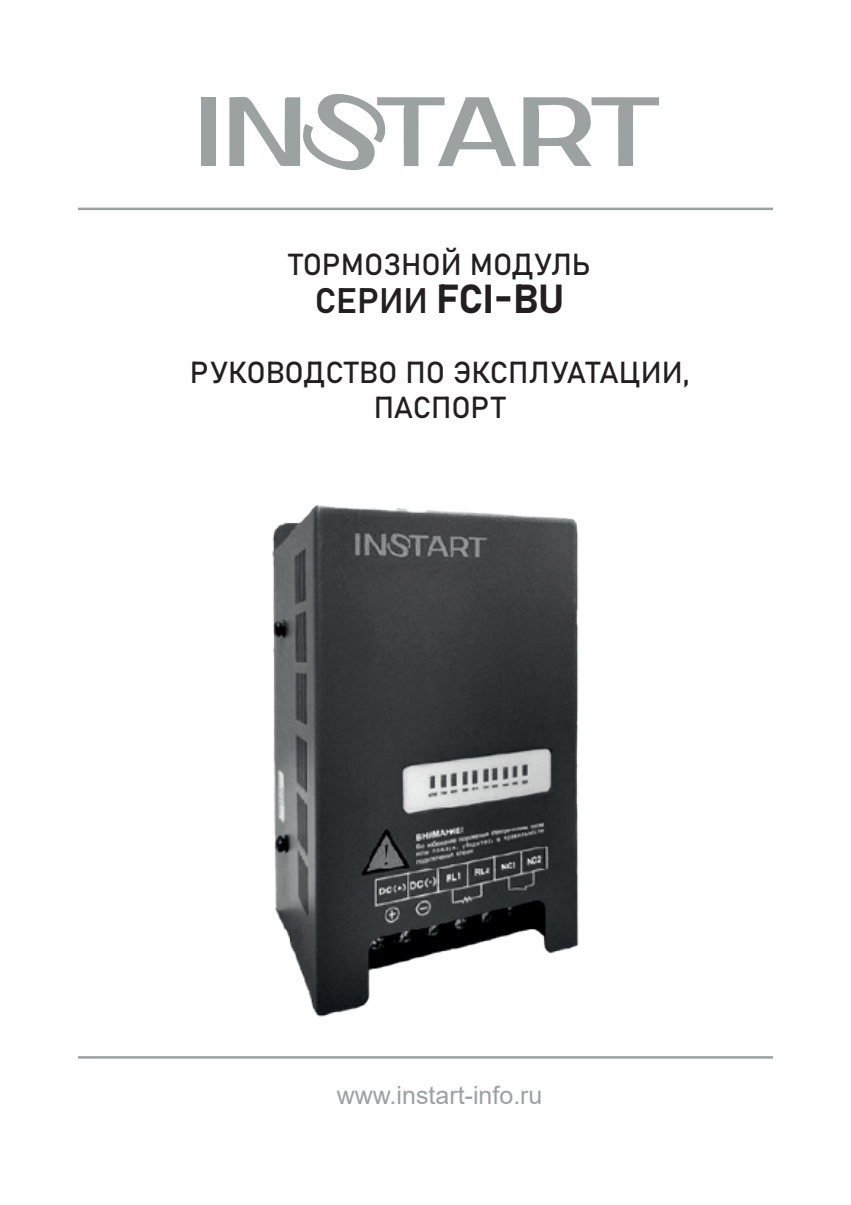
<style>
.page{position:relative;width:851px;height:1205px;background:#fff}
.page>*{position:absolute;margin:0;border:0;box-sizing:border-box;transform-origin:0 0}
.t1{font:40px "Bahnschrift";color:#231f20}
.t2{font:30px/35px "Bahnschrift";color:#231f20;text-align:center}
.t3{font:25px "Arial";color:#9ca1a2}
.s1{font-size:35px}
</style>
<div class="page">
<svg style="left:523px;top:97px;width:136px;height:69px"></svg>
<svg style="left:229px;top:94px;width:287px;height:77px"></svg>
<div style="left:201px;top:97px;width:15px;height:69px;background:#9ca1a2"></div>
<hr style="left:78px;top:208px;width:694px;height:2px;background:#9ca1a2">
<hr style="left:78px;top:1056px;width:694px;height:2px;background:#9ca1a2">
<img style="left:159px;top:504px;width:542px;height:555px">
<p class="t2" style="left:288px;top:245px;width:304px">ТОРМОЗНОЙ МОДУЛЬ</p>
<h1 class="t1" style="left:315px;top:268px;width:251px"><span class="s1">СЕРИИ</span> FCI-BU</h1>
<p class="t2" style="left:190px;top:353px;width:501px">РУКОВОДСТВО ПО ЭКСПЛУАТАЦИИ,<br>ПАСПОРТ</p>
<p class="t3" style="left:337px;top:1078px;width:207px">www.instart-info.ru</p>
</div>
